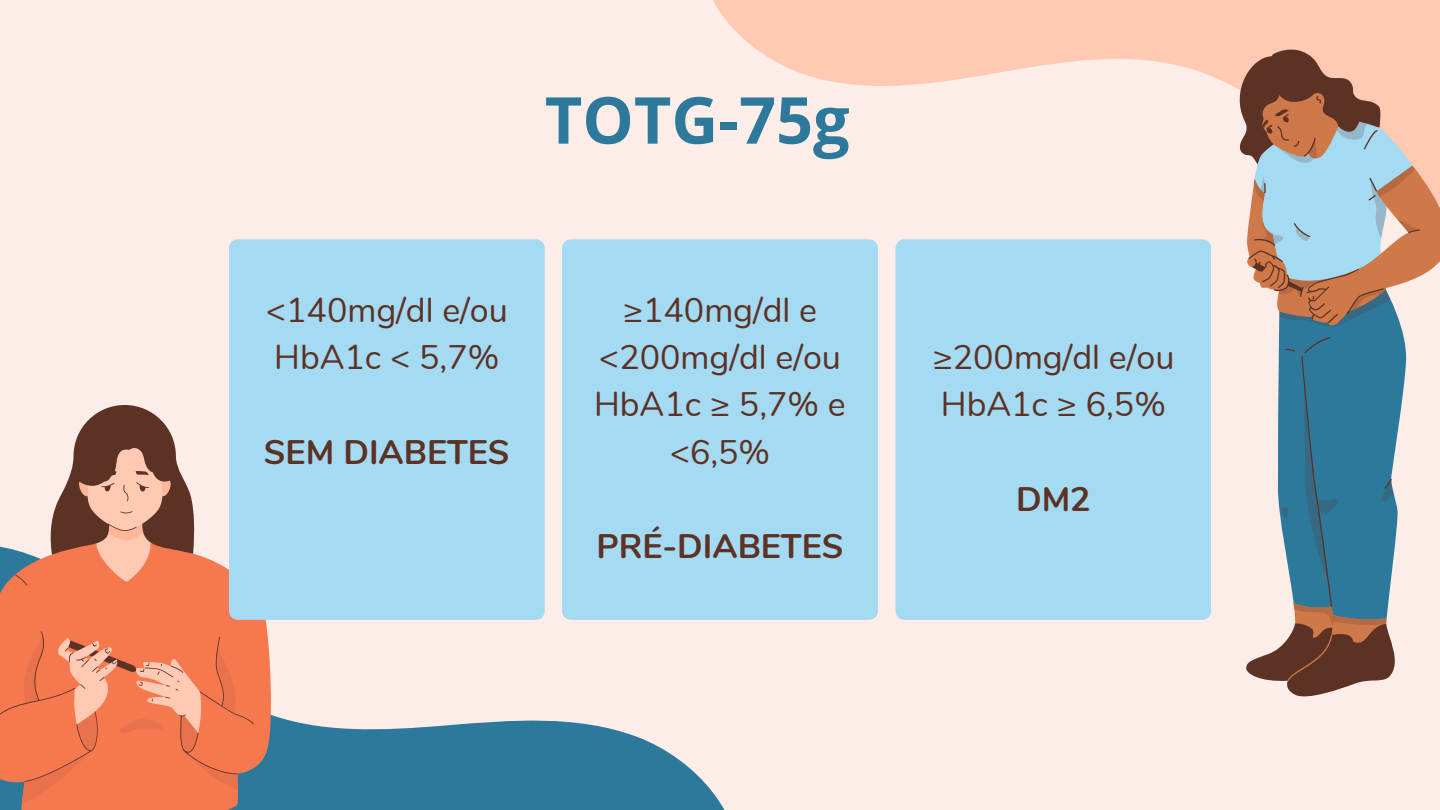
<style>
.page{position:relative;width:1440px;height:810px;background:#fcede9}
.page>*{position:absolute;margin:0;border:0;box-sizing:border-box;transform-origin:0 0}
.t1{font:700 64.8px "Open Sans";color:#2d799c}
.t2{font:34px/47.2px "Nunito";color:#5c3224}
.t3{font:700 34px "Nunito";color:#5c3224}
</style>
<div class="page">
<svg style="left:713px;top:0;width:727px;height:90px;fill:#ffc9b3"></svg>
<svg style="left:274px;top:619px;width:741px;height:191px"></svg>
<svg style="left:74px;top:405px;width:101px;height:41px;fill:#5c3224"></svg>
<svg style="left:0;top:619px;width:274px;height:191px;fill:#f5784e"></svg>
<svg style="left:17px;top:446px;width:224px;height:358px"></svg>
<svg style="left:0;top:471px;width:254px;height:311px;fill:#f5784e"></svg>
<svg style="left:1229px;top:49px;width:175px;height:648px"></svg>
<div style="left:1276px;top:647px;width:111px;height:34px;background:#5c3224"></div>
<svg style="left:1247px;top:90px;width:193px;height:557px"></svg>
<svg style="left:1254px;top:607px;width:165px;height:20px"></svg>
<svg style="left:1248px;top:96px;width:172px;height:511px"></svg>
<div style="left:562px;top:239px;width:316px;height:380px;background:#a5daf3"></div>
<div style="left:895px;top:239px;width:316px;height:380px;background:#a5daf3"></div>
<div style="left:229px;top:239px;width:316px;height:380px;background:#a5daf3"></div>
<h2 class="t1" style="left:545px;top:74px;width:306px">TOTG-75g</h2>
<h2 class="t2" style="left:266px;top:287px;width:244px">&lt;140mg/dl e/ou<br>HbA1c &lt; 5,7%</h2>
<p class="t3" style="left:264px;top:429px;width:247px">SEM DIABETES</p>
<p class="t2" style="left:594px;top:287px;width:253px;text-align:center">≥140mg/dl e &lt;200mg/dl e/ou<br>HbA1c ≥ 5,7% e &lt;6,5%</p>
<h1 class="t3" style="left:596px;top:524px;width:249px">PRÉ-DIABETES</h1>
<p class="t2" style="left:932px;top:334px;width:244px">≥200mg/dl e/ou<br>HbA1c ≥ 6,5%</p>
<p class="t3" style="left:1016px;top:476px;width:76px">DM2</p>
</div>
